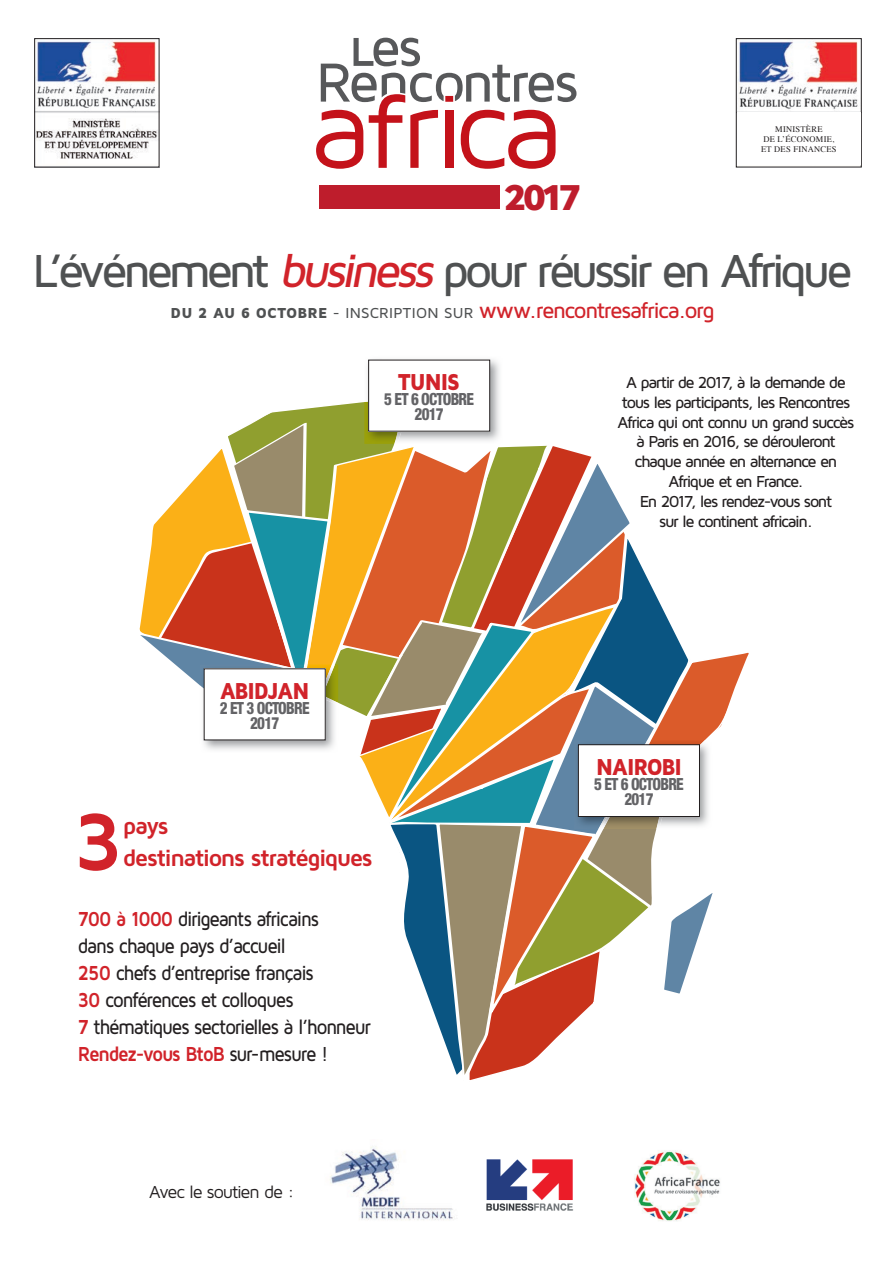
<style>
.page{position:relative;width:893px;height:1263px;background:#fff}
.page>*{position:absolute;margin:0;border:0;box-sizing:border-box;transform-origin:0 0}
.t1{font:700 84px "Maven Pro";color:#d1232a}
.t2{font:500 48px "Maven Pro";letter-spacing:-.1em;color:#4f5152}
.t3{font:37.5px "Inter Face X Bold";color:#be1d2c}
.t4{font:700 24px/31.5px "Maven Pro";letter-spacing:-.065em;color:#d1232a}
.t5{font:900 23.85px "Maven Pro";letter-spacing:-.055em;color:#d1232a;scale:.9 1}
.t6{font:500 22.5px "Maven Pro";letter-spacing:-.06em;color:#d1232a}
.t7{font:500 21px/27px "Maven Pro";letter-spacing:-.065em;color:#231f20;scale:.9 1}
.t8{font:18px "Maven Pro";letter-spacing:-.065em;color:#231f20}
.t9{font:800 condensed 16.8px/15px "Helvetica Neue";letter-spacing:-.05em;color:#636366;text-align:center;scale:.9 1}
.t10{font:500 16.5px/19.8px "Maven Pro";letter-spacing:-.085em;color:#231f20;text-align:center}
.t11{font:8.55px/10.2px "Times";letter-spacing:.03em;color:#231f20;text-align:center}
.s1{font-style:italic;color:#d1232a}
.s2{font-weight:900;font-size:15px;color:#4f5152}
.s3{font-size:15px;color:#4f5152}
.s4{font-weight:700;color:#d1232a}
</style>
<div class="page">
<svg style="left:139px;top:402px;width:610px;height:678px"></svg>
<img style="left:307px;top:664px;width:28px;height:33px">
<img style="left:200px;top:664px;width:90px;height:37px">
<img style="left:290px;top:664px;width:17px;height:4px">
<div style="left:204px;top:669px;width:121px;height:71px;background:#fff"></div>
<img style="left:672px;top:740px;width:40px;height:89px">
<img style="left:574px;top:740px;width:24px;height:89px">
<img style="left:598px;top:740px;width:36px;height:89px">
<img style="left:634px;top:740px;width:73px;height:35px">
<img style="left:600px;top:817px;width:72px;height:12px">
<div style="left:578px;top:745px;width:121px;height:71px;background:#fff"></div>
<div style="left:578px;top:744px;width:122px;height:73px;border:1px solid #231f20"></div>
<img style="left:367px;top:359px;width:136px;height:85px">
<img style="left:364px;top:396px;width:46px;height:48px">
<div style="left:369px;top:360px;width:121px;height:71px;background:#fff"></div>
<div style="left:368px;top:360px;width:122px;height:71px;border:1px solid #231f20"></div>
<img style="left:634px;top:1150px;width:86px;height:71px">
<img style="left:486px;top:1159px;width:88px;height:52px">
<img style="left:330px;top:1146px;width:123px;height:75px">
<img style="left:36px;top:40px;width:121px;height:119px">
<div style="left:34px;top:38px;width:125px;height:129px;border:1px solid #231f20"></div>
<img style="left:738px;top:40px;width:121px;height:72px">
<div style="left:736px;top:38px;width:125px;height:129px;border:1px solid #231f20"></div>
<div style="left:737px;top:112px;width:123px;height:53px;background:#fff"></div>
<svg style="left:316px;top:38px;width:260px;height:131px"></svg>
<div style="left:320px;top:185px;width:180px;height:24px;background:#be1d2c"></div>
<h3 class="t3" style="left:504px;top:175px;width:78px">2017</h3>
<p class="t11" style="left:761px;top:123px;width:77px">MINISTÈRE<br>DE L’ÉCONOMIE,<br>ET DES FINANCES</p>
<h2 class="t2" style="left:33px;top:241px;width:821px">L’événement <span class="s1">business</span>pour réussir en Afrique</h2>
<h3 class="t6" style="left:171px;top:296px;width:545px"><span class="s2">DU 2 AU 6 OCTOBRE</span> <span class="s3">- INSCRIPTION SUR</span> www.rencontresafrica.org</h3>
<h3 class="t5" style="left:398px;top:367px;width:70px">TUNIS</h3>
<p class="t9" style="left:384px;top:391px;width:101px">5 ET 6 OCTOBRE<br>2017</p>
<h3 class="t5" style="left:220px;top:676px;width:101px">ABIDJAN</h3>
<p class="t9" style="left:220px;top:700px;width:101px">2 ET 3 OCTOBRE<br>2017</p>
<h1 class="t1" style="left:73px;top:788px;width:52px">3</h1>
<h3 class="t4" style="left:123px;top:809px;width:251px">pays<br>destinations stratégiques</h3>
<p class="t7" style="left:78px;top:905px;width:327px"><span class="s4">700 à 1000</span> dirigeants africains<br>dans chaque pays d’accueil<br><span class="s4">250</span> chefs d’entreprise français<br><span class="s4">30</span> conférences et colloques<br><span class="s4">7</span> thématiques sectorielles à l’honneur<br><span class="s4">Rendez-vous BtoB</span> sur-mesure !</p>
<p class="t8" style="left:149px;top:1180px;width:147px">Avec le soutien de :</p>
<p class="t10" style="left:618px;top:372px;width:238px">A partir de 2017, à la demande de tous les participants, les Rencontres<br>Africa qui ont connu un grand succès à Paris en 2016, se dérouleront chaque année en alternance en<br>Afrique et en France.<br>En 2017, les rendez-vous sont<br>sur le continent africain.</p>
<h3 class="t5" style="left:596px;top:752px;width:97px">NAIROBI</h3>
<p class="t9" style="left:594px;top:776px;width:101px">5 ET 6 OCTOBRE<br>2017</p>
</div>
